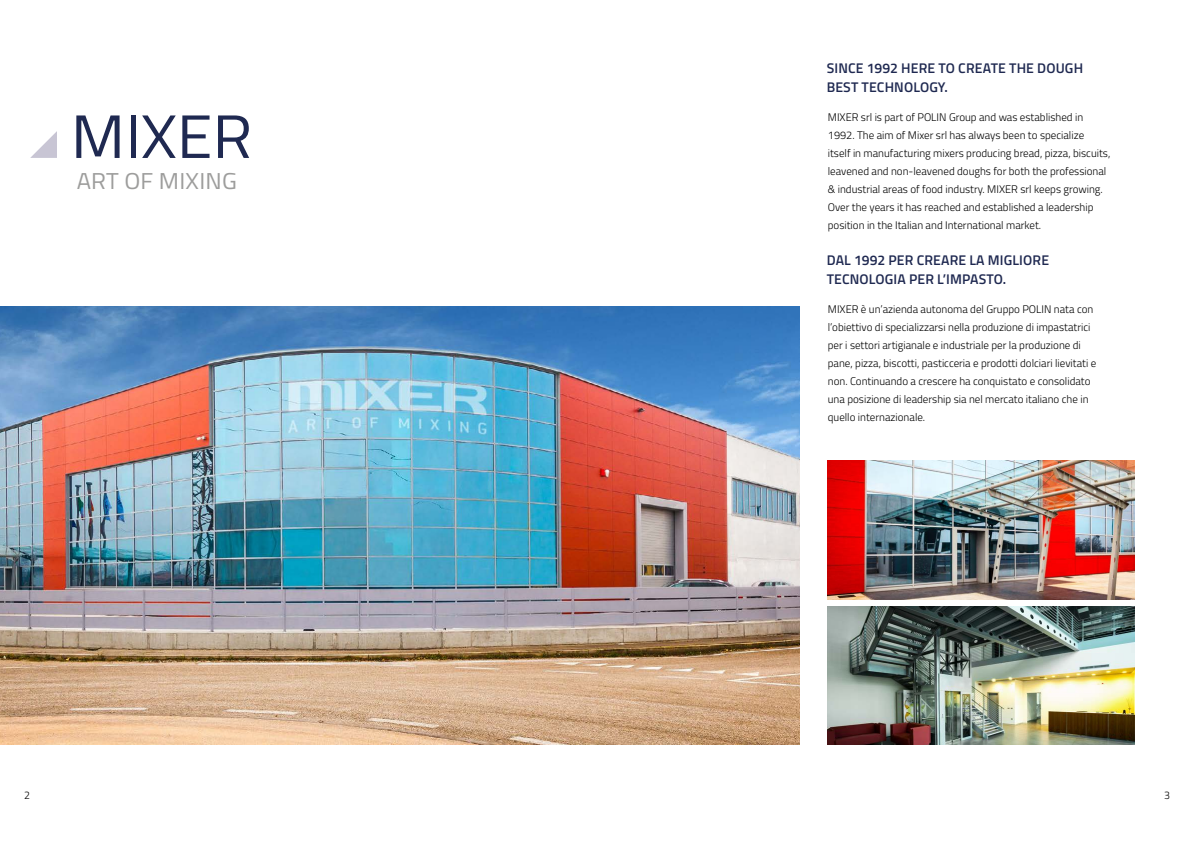
<style>
.page{position:relative;width:1191px;height:842px;background:#fff}
.page>*{position:absolute;margin:0;border:0;box-sizing:border-box;transform-origin:0 0}
.t1{font:61.4px "Titillium Web";color:#1f2951;scale:1.05 1}
.t2{font:23px "Titillium Web";letter-spacing:.01em;color:#9d9d9c;scale:1.05 1}
.t3{font:600 14px/19px "Titillium Web";letter-spacing:.01em;color:#1f2951}
.t4{font:300 11px/18px "Titillium Web";color:#000}
.t5{font:300 11px "Titillium Web";color:#000;scale:.96 1}
</style>
<div class="page">
<svg style="left:30px;top:131px;width:27px;height:27px"></svg>
<img style="left:828px;top:460px;width:306px;height:139px">
<img style="left:828px;top:606px;width:306px;height:139px">
<img style="left:0;top:307px;width:799px;height:438px">
<h1 class="t1" style="left:71px;top:92px;width:174px">MIXER</h1>
<h2 class="t2" style="left:77px;top:164px;width:154px">ART OF MIXING</h2>
<p class="t3" style="left:826px;top:58px;width:258px">SINCE 1992 HERE TO CREATE THE DOUGH<br>BEST TECHNOLOGY.</p>
<p class="t4" style="left:828px;top:107px;width:284px">MIXER srl is part of POLIN Group and was established in 1992. The aim of Mixer srl has always been to specialize<br>itself in manufacturing mixers producing bread, pizza, biscuits, leavened and non-leavened doughs for both the professional &amp; industrial areas of food industry. MIXER srl keeps growing.<br>Over the years it has reached and established a leadership position in the Italian and International market.</p>
<p class="t3" style="left:826px;top:250px;width:224px">DAL 1992 PER CREARE LA MIGLIORE<br>TECNOLOGIA PER L’IMPASTO.</p>
<p class="t4" style="left:828px;top:300px;width:270px">MIXER è un’azienda autonoma del Gruppo POLIN nata con l’obiettivo di specializzarsi nella produzione di impastatrici per i settori artigianale e industriale per la produzione di pane, pizza, biscotti, pasticceria e prodotti dolciari lievitati e non. Continuando a crescere ha conquistato e consolidato una posizione di leadership sia nel mercato italiano che in quello internazionale.</p>
<p class="t5" style="left:24px;top:787px;width:8px">2</p>
<p class="t5" style="left:1164px;top:787px;width:8px">3</p>
</div>
